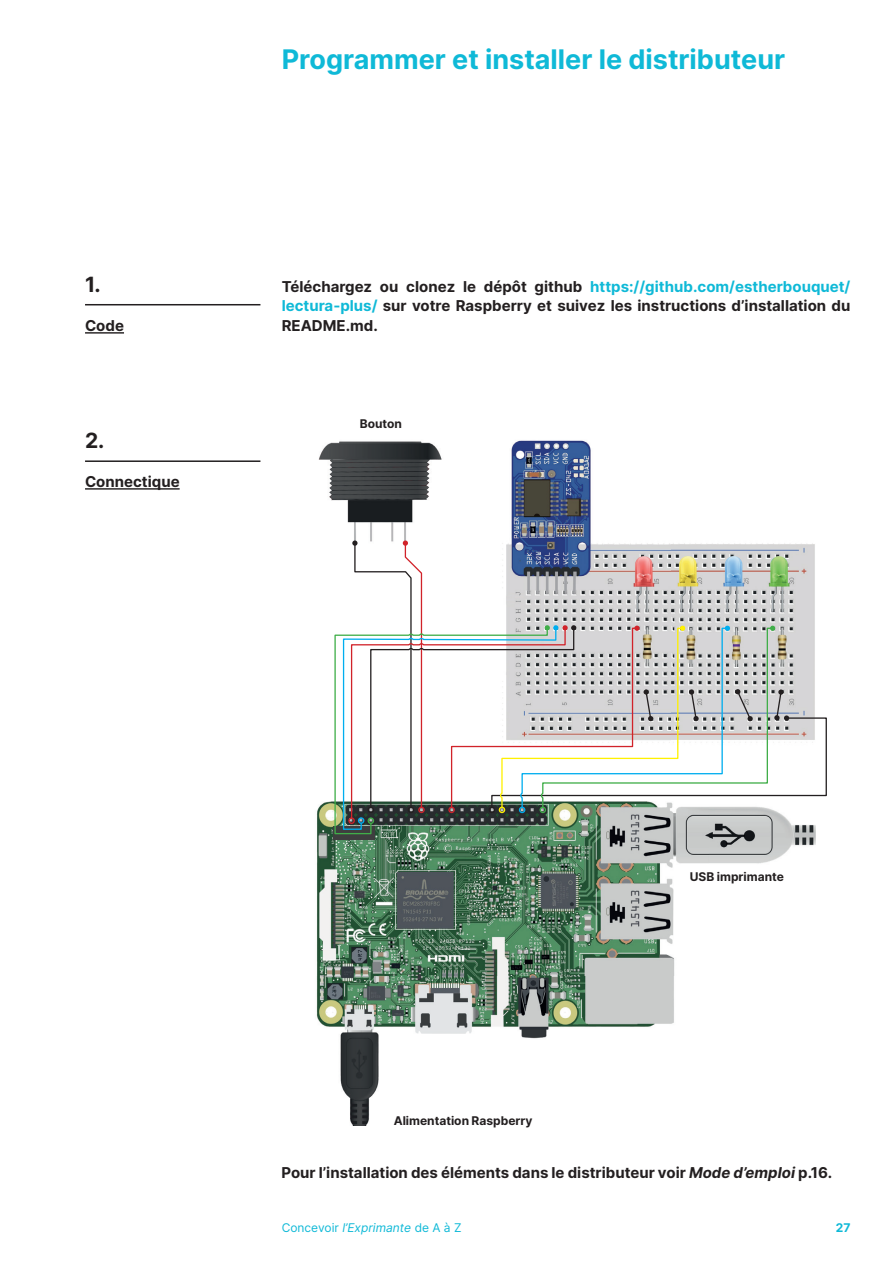
<style>
.page{position:relative;width:893px;height:1263px;background:#fff}
.page>*{position:absolute;margin:0;border:0;box-sizing:border-box;transform-origin:0 0}
.t1{font:700 27px "Inter";color:#0fb9d7}
.t2{font:700 21px "Inter";color:#231f20}
.t3{font:700 15px/19.5px "Inter";color:#231f20;text-align:justify}
.t4{font:700 12px "Inter";color:#231f20}
.t5{font:12px "Inter";color:#0fb9d7}
.t6{font:700 12px "Inter";color:#0fb9d7}
.s1{color:#0fb9d7}
.s2{font-style:italic}
</style>
<div class="page">
<img style="left:511px;top:440px;width:80px;height:100px">
<img style="left:318px;top:441px;width:124px;height:99px">
<img style="left:316px;top:801px;width:499px;height:324px">
<div style="left:333px;top:826px;width:42px;height:14px;background:#3e3e3f"></div>
<svg style="left:334px;top:540px;width:493px;height:295px"></svg>
<hr style="left:85px;top:332px;width:39px;height:2px;background:#231f20">
<hr style="left:85px;top:488px;width:95px;height:2px;background:#231f20">
<hr style="left:85px;top:304px;width:175px;height:1px;background:#231f20">
<hr style="left:85px;top:460px;width:175px;height:2px;background:#231f20">
<h2 class="t2" style="left:85px;top:269px;width:17px">1.</h2>
<p class="t3" style="left:85px;top:315px;width:40px">Code</p>
<h2 class="t2" style="left:85px;top:425px;width:21px">2.</h2>
<p class="t3" style="left:85px;top:471px;width:96px">Connectique</p>
<h1 class="t1" style="left:282px;top:39px;width:505px">Programmer et installer le distributeur</h1>
<p class="t3" style="left:282px;top:276px;width:570px">Téléchargez ou clonez le dépôt github <span class="s1">https://github.com/estherbouquet/ lectura-plus/</span> sur votre Raspberry et suivez les instructions d’installation du README.md.</p>
<p class="t4" style="left:360px;top:415px;width:44px">Bouton</p>
<p class="t4" style="left:394px;top:1112px;width:140px">Alimentation Raspberry</p>
<p class="t4" style="left:690px;top:868px;width:96px">USB imprimante</p>
<p class="t3" style="left:281px;top:1162px;width:552px">Pour l’installation des éléments dans le distributeur voir <span class="s2">Mode-d’emploi</span> p.16.</p>
<p class="t5" style="left:282px;top:1218px;width:181px">Concevoir <span class="s2">l’Exprimante</span> de A à Z</p>
<p class="t6" style="left:836px;top:1218px;width:16px">27</p>
</div>
